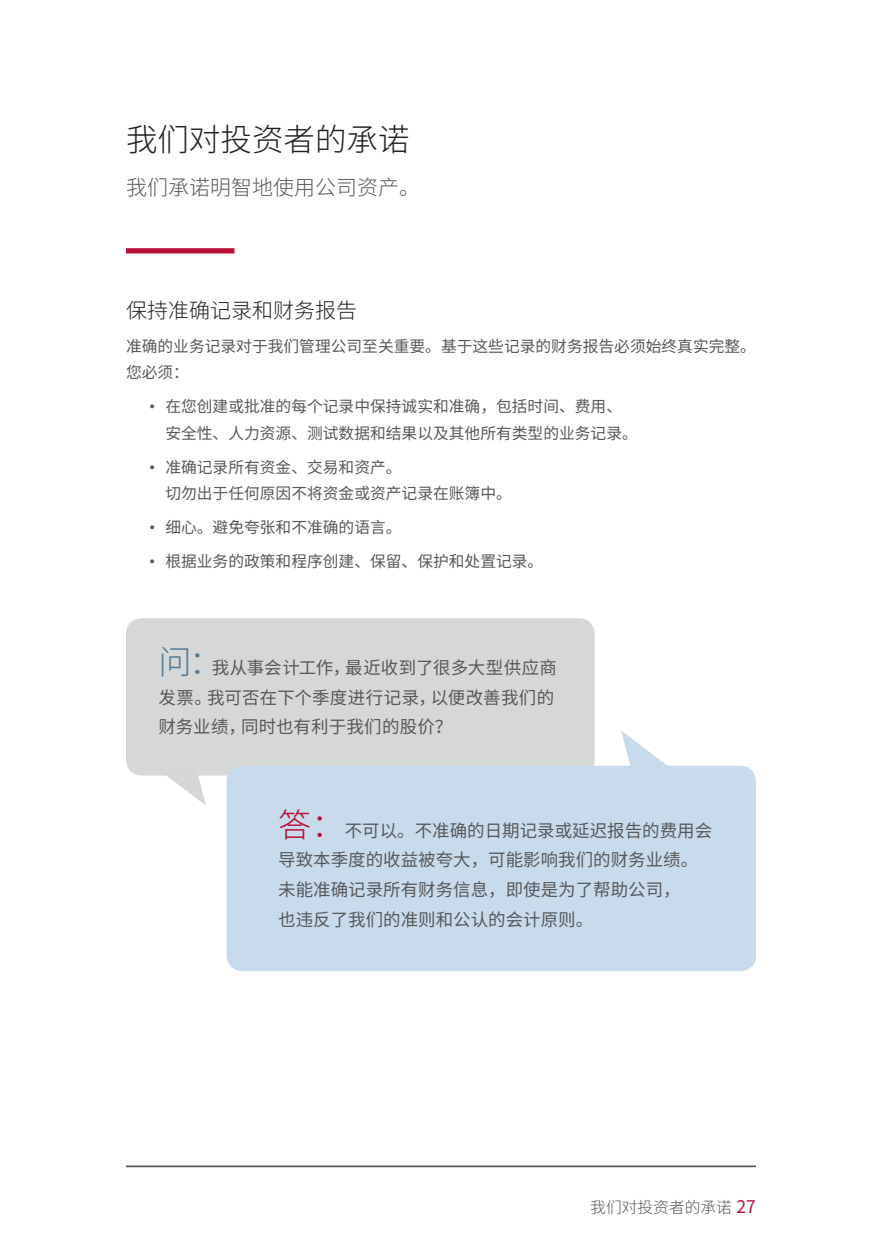
<style>
.page{position:relative;width:882px;height:1260px;background:#fff}
.page>*{position:absolute;margin:0;border:0;box-sizing:border-box;transform-origin:0 0}
.Title1_30pts_CENTER{font:300 31.5px "Noto Sans CJ Ksc";color:#231f20}
.SR_Heading_body{font:300 21px "Noto Sans CJ Ksc";color:#57585a}
.SR_Subheads_Body{font:300 21px "Noto Sans CJ Ksc";color:#231f20}
.SR_Respuesta{font:17.5px/29.8px "Noto Sans CJ Ksc";color:#57585a}
.SR_Pregunta{font:17.5px/29.8px "Noto Sans CJ Ksc";letter-spacing:.015em;color:#57585a}
.BodyText1_9pts{font:15.75px/26.2px "Noto Sans CJ Ksc";color:#57585a}
.t1{font:300 15.75px "Noto Sans CJ Ksc";color:#57585a}
.s1{font-family:"Arial"}
.s2{font-weight:300;font-size:33.25px;color:#517d98}
.s3{font-weight:300;font-size:33.25px;color:#b90f36}
.s4{font-weight:400;font-size:17.5px;color:#b90f36}
</style>
<div class="page">
<hr style="left:126px;top:1166px;width:630px;height:1px;background:#57585a">
<div style="left:126px;top:618px;width:469px;height:158px;background:#d6d7d7;border-radius:16px"></div>
<svg style="left:154px;top:775px;width:52px;height:31px"></svg>
<div style="left:126px;top:248px;width:108px;height:5px;background:#b90f36"></div>
<div style="left:227px;top:766px;width:529px;height:205px;background:#c8dbec;border-radius:16px"></div>
<svg style="left:621px;top:730px;width:53px;height:36px"></svg>
<p class="Title1_30pts_CENTER" style="left:126px;top:122px;width:285px">我们对投资者的承诺</p>
<p class="SR_Heading_body" style="left:126px;top:175px;width:295px">我们承诺明智地使用公司资产。</p>
<p class="SR_Subheads_Body" style="left:126px;top:298px;width:232px">保持准确记录和财务报告</p>
<p class="BodyText1_9pts" style="left:126px;top:333px;width:631px">准确的业务记录对于我们管理公司至关重要。基于这些记录的财务报告必须始终真实完整。您必须：</p>
<p class="BodyText1_9pts" style="left:165px;top:394px;width:474px;text-indent:-16px"><span class="s1">•</span> 在您创建或批准的每个记录中保持诚实和准确，包括时间、费用、安全性、人力资源、测试数据和结果以及其他所有类型的业务记录。</p>
<p class="BodyText1_9pts" style="left:165px;top:454px;width:348px;text-indent:-16px"><span class="s1">•</span> 准确记录所有资金、交易和资产。<br>切勿出于任何原因不将资金或资产记录在账簿中。</p>
<p class="BodyText1_9pts" style="left:150px;top:515px;width:253px"><span class="s1">•</span> 细心。避免夸张和不准确的语言。</p>
<p class="BodyText1_9pts" style="left:150px;top:549px;width:395px"><span class="s1">•</span> 根据业务的政策和程序创建、保留、保护和处置记录。</p>
<p class="SR_Pregunta" style="left:158px;top:653px;width:400px"><span class="s2">问：</span>我从事会计工作，最近收到了很多大型供应商发票。我可否在下个季度进行记录，以便改善我们的财务业绩，同时也有利于我们的股价？</p>
<p class="SR_Respuesta" style="left:278px;top:816px;width:435px"><span class="s3">答：</span>不可以。不准确的日期记录或延迟报告的费用会导致本季度的收益被夸大，可能影响我们的财务业绩。未能准确记录所有财务信息，即使是为了帮助公司，<br>也违反了我们的准则和公认的会计原则。</p>
<p class="t1" style="left:590px;top:1198px;width:167px">我们对投资者的承诺 <span class="s4">27</span></p>
</div>
